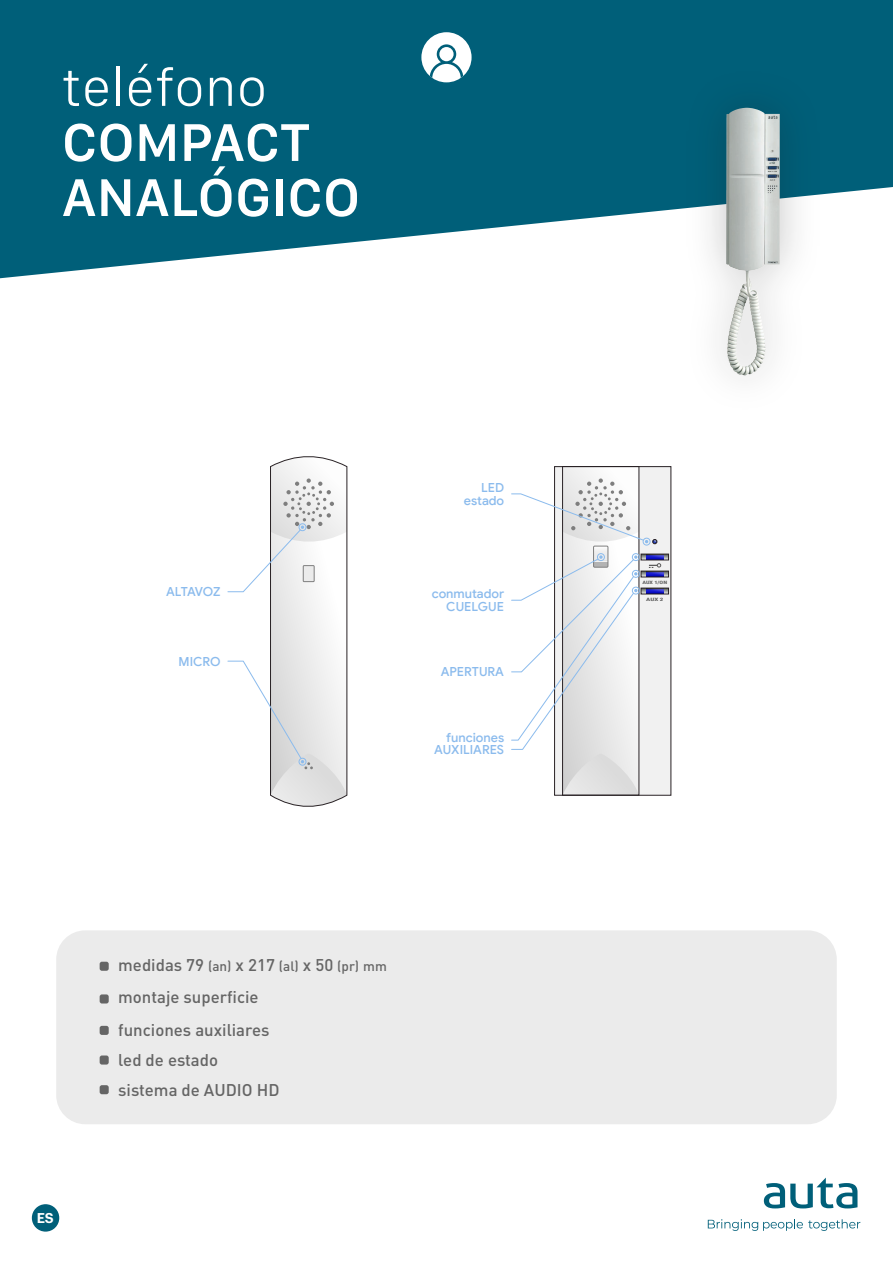
<style>
.page{position:relative;width:893px;height:1263px;background:#fff}
.page>*{position:absolute;margin:0;border:0;box-sizing:border-box;transform-origin:0 0}
.t1{font:600 55.05px/55.1px "San Francisco Text";color:#fff}
.t2{font:300 55.05px "San Francisco Text";color:#fff}
.t3{font:500 16.8px/32.7px "DIN Pro";color:#656565}
.t4{font:600 13.95px "Graphik";color:#fff}
.t5{font:500 12.6px/12.6px "Google Sans";color:#8bbbed;text-align:right}
.t6{font:500 12.6px "Google Sans";letter-spacing:-.05em;color:#8bbbed}
.t7{font:700 4.5px "Roboto Condensed";color:#5b5b5b;scale:1.35 1}
.t8{font:700 4.5px "Roboto Condensed";color:#5b5b5b;scale:1.54 1}
.s1{font-size:13.5px}
</style>
<div class="page">
<svg style="left:0;top:0;width:893px;height:279px;background:#24758b"></svg>
<svg style="left:764px;top:1177px;width:93px;height:31px"></svg>
<svg style="left:708px;top:1219px;width:152px;height:12px"></svg>
<div style="left:33px;top:1205px;width:26px;height:26px;background:#005f79;border-radius:50%"></div>
<div style="left:32px;top:1204px;width:27px;height:27px;border:2px solid #005f79;border-radius:50%"></div>
<div style="left:421px;top:32px;width:51px;height:50px;background:#fff;border-radius:50%"></div>
<svg style="left:430px;top:44px;width:33px;height:34px"></svg>
<img style="left:687px;top:72px;width:133px;height:304px">
<img style="left:726px;top:108px;width:40px;height:267px">
<div style="left:56px;top:930px;width:781px;height:194px;background:#ebebeb;border-radius:29px"></div>
<div style="left:100px;top:962px;width:9px;height:9px;background:#656565;border-radius:2px"></div>
<div style="left:100px;top:994px;width:9px;height:9px;background:#656565;border-radius:2px"></div>
<div style="left:100px;top:1026px;width:9px;height:9px;background:#656565;border-radius:2px"></div>
<div style="left:100px;top:1055px;width:9px;height:9px;background:#656565;border-radius:2px"></div>
<div style="left:100px;top:1085px;width:9px;height:9px;background:#656565;border-radius:2px"></div>
<div style="left:555px;top:467px;width:116px;height:328px;background:#f1f1f1"></div>
<div style="left:641px;top:588px;width:28px;height:6px;border:1px solid #292225"></div>
<div style="left:641px;top:571px;width:28px;height:6px;border:1px solid #292225"></div>
<div style="left:641px;top:554px;width:28px;height:6px;border:1px solid #292225"></div>
<img style="left:564px;top:754px;width:73px;height:39px">
<div style="left:554px;top:466px;width:117px;height:330px;border:1px solid #292225"></div>
<svg style="left:511px;top:467px;width:150px;height:283px"></svg>
<svg style="left:227px;top:456px;width:121px;height:351px"></svg>
<h1 class="t2" style="left:62px;top:53px;width:207px">teléfono</h1>
<h1 class="t1" style="left:62px;top:114px;width:300px">COMPACT<br>ANALÓGICO</h1>
<p class="t5" style="left:464px;top:481px;width:42px">LED estado</p>
<p class="t6" style="left:166px;top:584px;width:56px">ALTAVOZ</p>
<p class="t5" style="left:432px;top:588px;width:74px">conmutador<br>CUELGUE</p>
<p class="t5" style="left:179px;top:655px;width:44px">MICRO</p>
<p class="t5" style="left:441px;top:666px;width:65px">APERTURA</p>
<p class="t5" style="left:434px;top:731px;width:72px">funciones<br>AUXILIARES</p>
<p class="t4" style="left:37px;top:1211px;width:19px">ES</p>
<p class="t3" style="left:118px;top:950px;width:270px">medidas 79 <span class="s1">(an)</span> x 217 <span class="s1">(al)</span> x 50 <span class="s1">(pr) mm </span>montaje superficie<br>funciones auxiliares</p>
<p class="t3" style="left:118px;top:1047px;width:163px;line-height:29.7px">led de estado sistema de AUDIO HD</p>
<p class="t7" style="left:642px;top:581px;width:20px">AUX 1/ON</p>
<p class="t8" style="left:646px;top:598px;width:13px">AUX 2</p>
</div>
